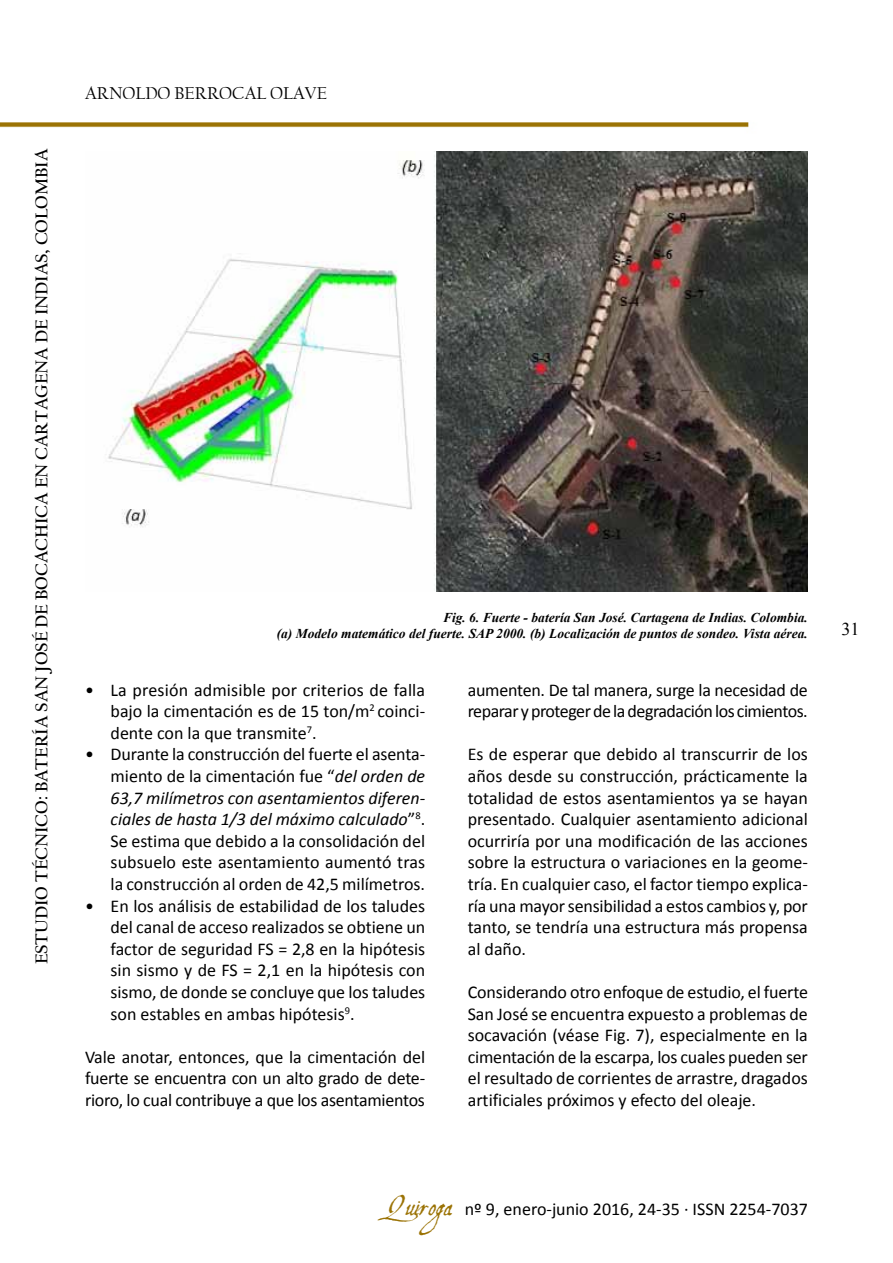
<style>
.page{position:relative;width:893px;height:1263px;background:#fff}
.page>*{position:absolute;margin:0;border:0;box-sizing:border-box;transform-origin:0 0}
.t1{font:18px/21.6px "Calibri";color:#000;text-align:justify}
.t2{font:700 18px "Californian FB";color:#000}
.t3{font:18px "Californian FB";color:#000}
.t4{font:18px "Times New Roman";color:#000}
.t5{font:italic 700 13.5px/16.2px "Times New Roman";color:#000;text-align:right}
.s1{font-style:italic}
.s2{font-family:"Aquiline";font-size:27px;color:#9b7305}
</style>
<div class="page">
<img style="left:0;top:122px;width:749px;height:6px">
<img style="left:108px;top:151px;width:700px;height:441px">
<p class="t2" style="left:31px;top:964px;width:816px;rotate:-90deg">Estudio Técnico: Batería San José De Bocachica En Cartagena De Indias, Colombia</p>
<p class="t3" style="left:85px;top:83px;width:112px">ARNOLDO BERR</p>
<p class="t3" style="left:219px;top:83px;width:86px">OCAL OLAVE</p>
<p class="t5" style="left:277px;top:609px;width:533px">Fig. 6. Fuerte - batería San José. Cartagena de Indias. Colombia.<br>(a) Modelo matemático del fuerte. SAP 2000. (b) Localización de puntos de sondeo. Vista aérea.</p>
<p class="t1" style="left:111px;top:679px;width:316px;text-indent:-26px">• La presión admisible por criterios de falla bajo la cimentación es de 15 ton/m<sup>2</sup> coinci&shy;dente con la que transmite<sup>7</sup>.</p>
<p class="t1" style="left:111px;top:744px;width:316px;text-indent:-26px">• Durante la construcción del fuerte el asenta&shy;miento de la cimentación fue “<span class="s1">del orden de 63,7 milímetros con asentamientos diferen&shy;ciales de hasta 1/3 del máximo calculado</span>”<sup>8</sup>.<br>Se estima que debido a la consolidación del subsuelo este asentamiento aumentó tras la construcción al orden de 42,5 milímetros.</p>
<p class="t1" style="left:111px;top:895px;width:316px;text-indent:-26px">• En los análisis de estabilidad de los taludes del canal de acceso realizados se obtiene un factor de seguridad FS = 2,8 en la hipótesis sin sismo y de FS = 2,1 en la hipótesis con sismo, de donde se concluye que los taludes son estables en ambas hipótesis<sup>9</sup>.</p>
<p class="t1" style="left:85px;top:1046px;width:342px">Vale anotar, entonces, que la cimentación del fuerte se encuentra con un alto grado de dete&shy;rioro, lo cual contribuye a que los asentamientos</p>
<p class="t1" style="left:468px;top:679px;width:342px">aumenten. De tal manera, surge la necesidad de reparar y proteger de la degradación los cimientos.</p>
<p class="t1" style="left:468px;top:744px;width:342px">Es de esperar que debido al transcurrir de los años desde su construcción, prácticamente la totalidad de estos asentamientos ya se hayan presentado. Cualquier asentamiento adicional ocurriría por una modificación de las acciones sobre la estructura o variaciones en la geome&shy;tría. En cualquier caso, el factor tiempo explica&shy;ría una mayor sensibilidad a estos cambios y, por tanto, se tendría una estructura más propensa al daño.</p>
<p class="t1" style="left:468px;top:981px;width:342px">Considerando otro enfoque de estudio, el fuerte San José se encuentra expuesto a problemas de socavación (véase Fig. 7), especialmente en la cimentación de la escarpa, los cuales pueden ser el resultado de corrientes de arrastre, dragados artificiales próximos y efecto del oleaje.</p>
<p class="t1" style="left:386px;top:1198px;width:316px"><span class="s2">Quiroga</span> nº 9, enero-junio 2016, 24-35 · ISSN</p>
<p class="t1" style="left:729px;top:1198px;width:80px">2254-7037</p>
<p class="t4" style="left:841px;top:616px;width:19px">31</p>
</div>
